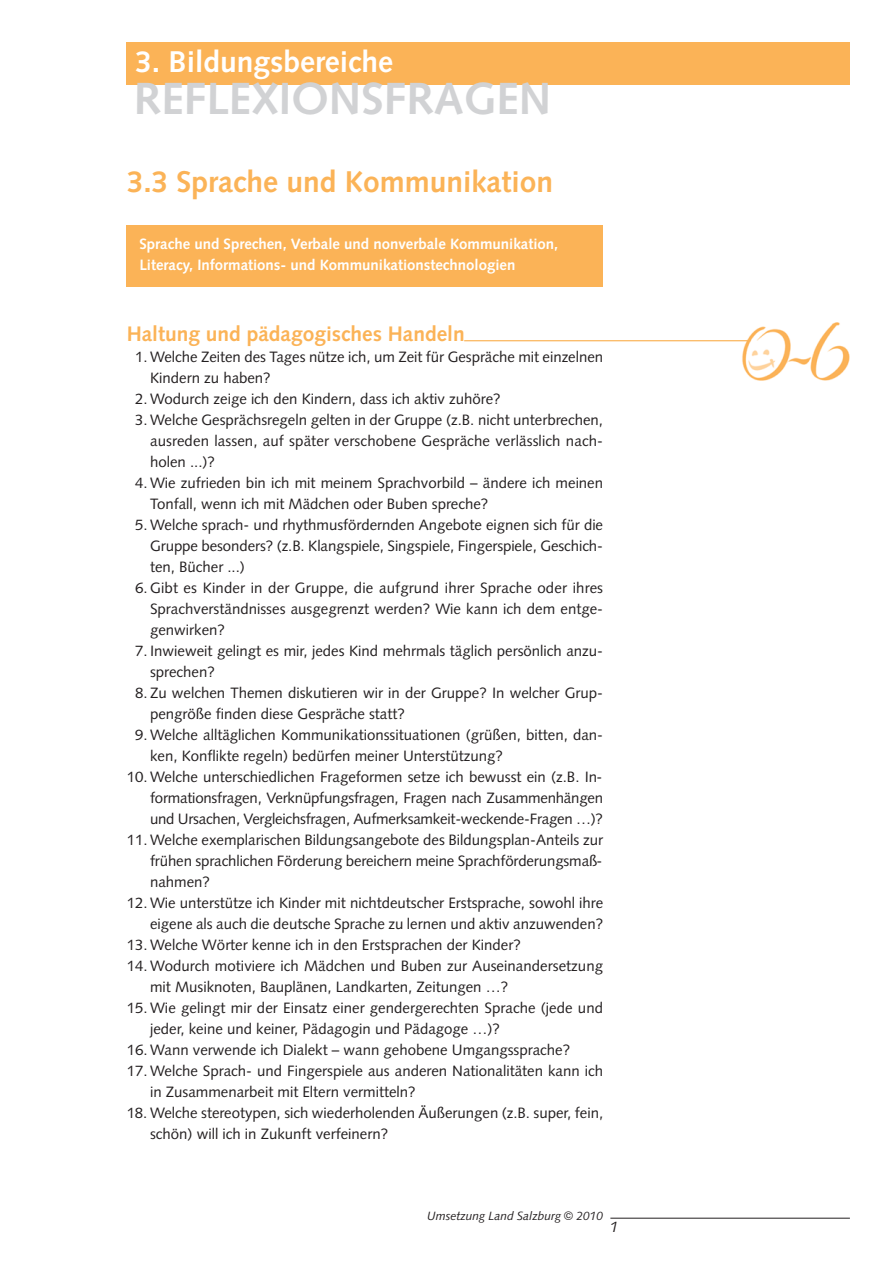
<style>
.page{position:relative;width:893px;height:1263px;background:#fff}
.page>*{position:absolute;margin:0;border:0;box-sizing:border-box;transform-origin:0 0}
.t1{font:700 45px "Syntax";color:#d1d2d4}
.t2{font:700 30px "Syntax";color:#fbb357}
.t3{font:700 30px "Syntax";color:#fff}
.t4{font:700 21px "Syntax";color:#fbb357}
.t5{font:15px/21px "Syntax";color:#231f20}
.t6{font:700 15px/21px "Syntax";color:#fff}
.t7{font:italic 15px "Syntax";color:#231f20}
.t8{font:italic 12px "Syntax";color:#231f20}
.s1{font-family:"Helvetica";font-style:normal}
</style>
<div class="page">
<div style="left:127px;top:42px;width:722px;height:42px;background:#fbb357"></div>
<hr style="left:610px;top:1218px;width:239px;height:1px;background:#231f20">
<div style="left:127px;top:225px;width:476px;height:61px;background:#fbb357"></div>
<img style="left:741px;top:322px;width:108px;height:59px">
<hr style="left:464px;top:340px;width:286px;height:1px;background:#fbb357">
<h2 class="t3" style="left:135px;top:49px;width:259px">3. Bildungsbereiche</h2>
<h1 class="t1" style="left:134px;top:80px;width:419px">REFLEXIONSFRAGEN</h1>
<h2 class="t2" style="left:127px;top:169px;width:428px">3.3 Sprache und Kommunikation</h2>
<p class="t6" style="left:139px;top:235px;width:420px">Sprache und Sprechen, Verbale und nonverbale Kommunikation,<br>Literacy, Informations- und Kommunikationstechnologien</p>
<h3 class="t4" style="left:127px;top:325px;width:339px">Haltung und pädagogisches Handeln</h3>
<p class="t5" style="left:150px;top:348px;width:454px;text-indent:-15px">1. Welche Zeiten des Tages nütze ich, um Zeit für Gespräche mit einzelnen<br>Kindern zu haben?</p>
<p class="t5" style="left:135px;top:390px;width:367px">2. Wodurch zeige ich den Kindern, dass ich aktiv zuhöre?</p>
<p class="t5" style="left:150px;top:411px;width:454px;text-align:justify;text-indent:-15px">3. Welche Gesprächsregeln gelten in der Gruppe (z.B. nicht unterbrechen, ausreden lassen, auf später verschobene Gespräche verlässlich nach&shy;holen ...)?</p>
<p class="t5" style="left:150px;top:474px;width:454px;text-indent:-15px">4. Wie zufrieden bin ich mit meinem Sprachvorbild – ändere ich meinen<br>Tonfall, wenn ich mit Mädchen oder Buben spreche?</p>
<p class="t5" style="left:150px;top:516px;width:454px;text-align:justify;text-indent:-15px">5. Welche sprach- und rhythmusfördernden Angebote eignen sich für die Gruppe besonders? (z.B. Klangspiele, Singspiele, Fingerspiele, Geschich&shy;ten, Bücher ...)</p>
<p class="t5" style="left:150px;top:579px;width:454px;text-align:justify;text-indent:-15px">6. Gibt es Kinder in der Gruppe, die aufgrund ihrer Sprache oder ihres Sprachverständnisses ausgegrenzt werden? Wie kann ich dem entge&shy;genwirken?</p>
<p class="t5" style="left:150px;top:642px;width:454px;text-indent:-15px">7. Inwieweit gelingt es mir, jedes Kind mehrmals täglich persönlich anzu&shy;sprechen?</p>
<p class="t5" style="left:150px;top:684px;width:454px;text-indent:-15px">8. Zu welchen Themen diskutieren wir in der Gruppe? In welcher Grup&shy;pengröße finden diese Gespräche statt?</p>
<p class="t5" style="left:150px;top:726px;width:454px;text-indent:-15px">9. Welche alltäglichen Kommunikationssituationen (grüßen, bitten, dan&shy;ken, Konflikte regeln) bedürfen meiner Unterstützung?</p>
<p class="t5" style="left:150px;top:768px;width:454px;text-align:justify;text-indent:-23px">10. Welche unterschiedlichen Frageformen setze ich bewusst ein (z.B. In&shy;formationsfragen, Verknüpfungsfragen, Fragen nach Zusammenhängen und Ursachen, Vergleichsfragen, Aufmerksamkeit-weckende-Fragen …)?</p>
<p class="t5" style="left:150px;top:831px;width:454px;text-align:justify;text-indent:-23px">11. Welche exemplarischen Bildungsangebote des Bildungsplan-Anteils zur frühen sprachlichen Förderung bereichern meine Sprachförderungsmaß&shy;nahmen?</p>
<p class="t5" style="left:127px;top:894px;width:478px;text-align:right">12. Wie unterstütze ich Kinder mit nichtdeutscher Erstsprache, sowohl ihre eigene als auch die deutsche Sprache zu lernen und aktiv anzuwenden?</p>
<p class="t5" style="left:127px;top:936px;width:396px">13. Welche Wörter kenne ich in den Erstsprachen der Kinder?</p>
<p class="t5" style="left:150px;top:957px;width:454px;text-indent:-23px">14. Wodurch motiviere ich Mädchen und Buben zur Auseinandersetzung mit Musiknoten, Bauplänen, Landkarten, Zeitungen …?</p>
<p class="t5" style="left:150px;top:999px;width:454px;text-indent:-23px">15. Wie gelingt mir der Einsatz einer gendergerechten Sprache (jede und jeder, keine und keiner, Pädagogin und Pädagoge …)?</p>
<p class="t5" style="left:127px;top:1041px;width:445px">16. Wann verwende ich Dialekt – wann gehobene Umgangssprache?</p>
<p class="t5" style="left:150px;top:1062px;width:454px;text-indent:-23px">17. Welche Sprach- und Fingerspiele aus anderen Nationalitäten kann ich in Zusammenarbeit mit Eltern vermitteln?</p>
<p class="t5" style="left:150px;top:1104px;width:454px;text-indent:-23px">18. Welche stereotypen, sich wiederholenden Äußerungen (z.B. super, fein, schön) will ich in Zukunft verfeinern?</p>
<p class="t8" style="left:427px;top:1211px;width:178px">Umsetzung Land Salzburg <span class="s1">©</span> 2010</p>
<p class="t7" style="left:610px;top:1221px;width:10px">1</p>
</div>
